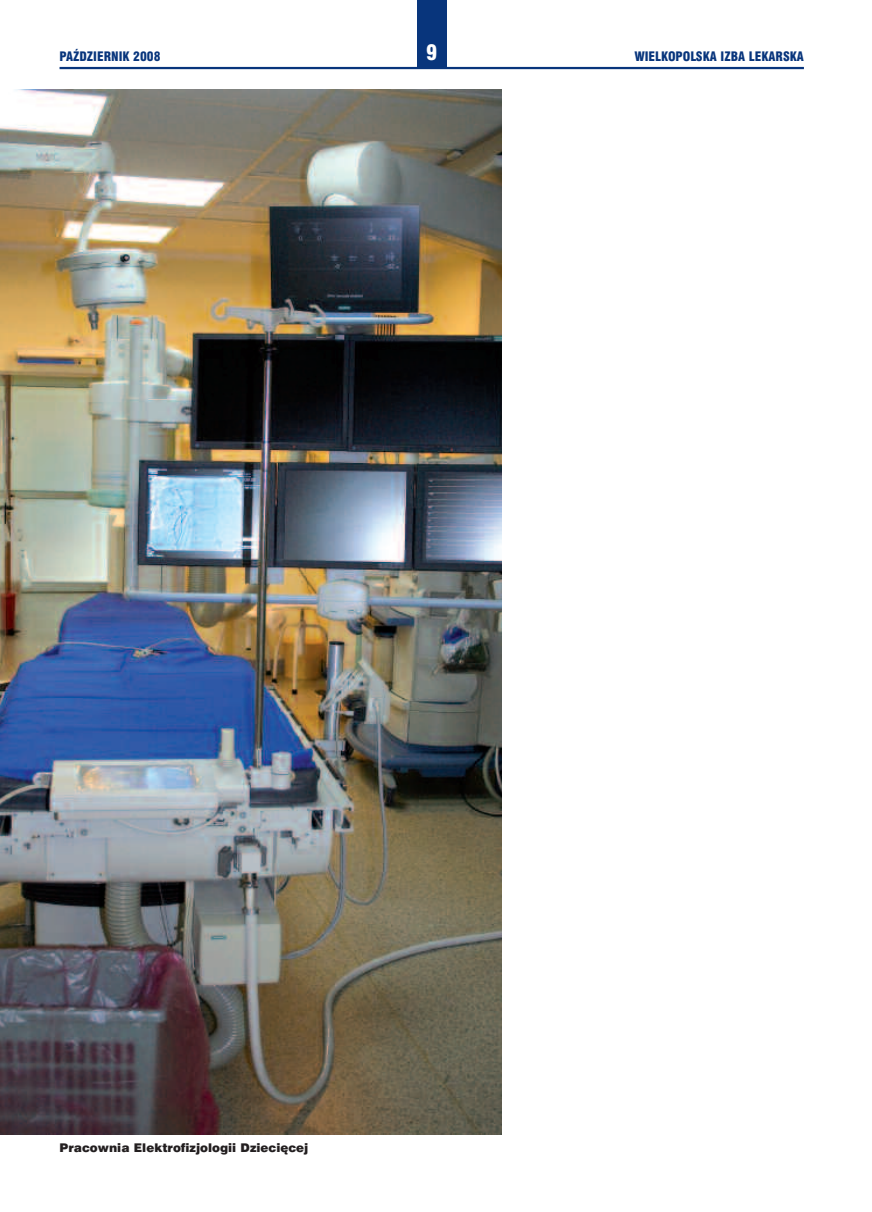
<style>
.page{position:relative;width:872px;height:1212px;background:#fff}
.page>*{position:absolute;margin:0;border:0;box-sizing:border-box;transform-origin:0 0}
.t1{font:21px "Swis 721 Blk Cn EU";color:#fff}
.t2{font:12.75px "Swis 721 Blk Cn EU";color:#08357c}
.t3{font:12px "Swis 721 Blk EU";color:#231f20}
</style>
<div class="page">
<hr style="left:60px;top:67px;width:744px;height:2px;background:#08357c">
<div style="left:417px;top:0;width:29px;height:68px;background:#08357c"></div>
<img style="left:0;top:89px;width:502px;height:1045px">
<p class="t2" style="left:60px;top:48px;width:102px">PAŹDZIERNIK 2008</p>
<h1 class="t1" style="left:426px;top:40px;width:13px">9</h1>
<p class="t2" style="left:634px;top:48px;width:171px">WIELKOPOLSKA IZBA LEKARSKA</p>
<p class="t3" style="left:60px;top:1140px;width:250px">Pracownia Elektrofizjologii Dziecięcej</p>
</div>
